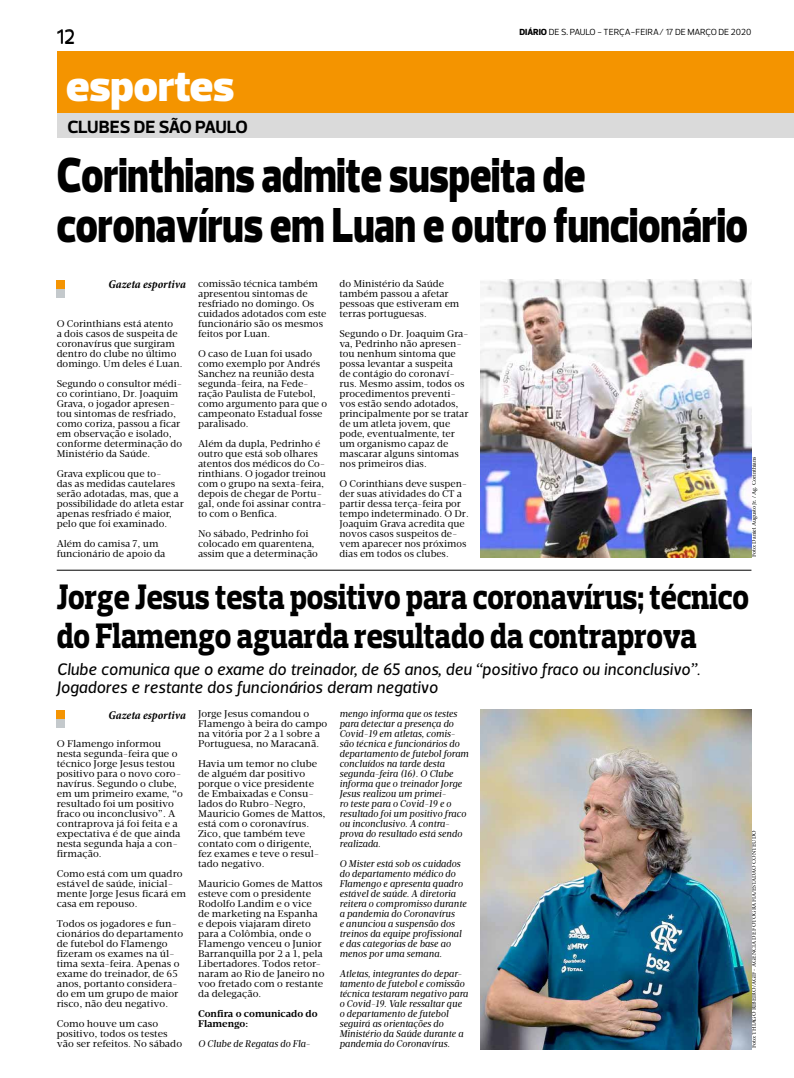
<style>
.page{position:relative;width:794px;height:1078px;background:#fff}
.page>*{position:absolute;margin:0;border:0;box-sizing:border-box;transform-origin:0 0}
.t1{font:900 50px/50px "Prelo";color:#000;scale:.8 1}
.t2{font:900 44px "Prelo";color:#fff}
.t3{font:800 36px/39px "Prelo Slab";color:#000;scale:.84 1}
.t4{font:20px "Prelo";color:#000}
.t5{font:700 18px "Prelo";letter-spacing:-.025em;color:#000}
.t6{font:italic 17px/18px "Velino Sans";color:#000}
.t7{font:italic 700 condensed 12px "Minion Pro";letter-spacing:.005em;color:#000}
.t8{font:10px/10px "Velino Text";color:#000}
.t9{font:italic 10px/10px "Velino Text";color:#000}
.t10{font:700 10px/10px "Velino Text";color:#000}
.t11{font:9px "Prelo";letter-spacing:-.01em;color:#000}
.t12{font:6px "Minion Pro";letter-spacing:-.005em;color:#000}
.s1{font-weight:800}
</style>
<div class="page">
<div style="left:57px;top:51px;width:737px;height:62px;background:#f49400"></div>
<div style="left:57px;top:113px;width:737px;height:25px;background:#dadada"></div>
<div style="left:57px;top:710px;width:8px;height:8px;background:#f49403"></div>
<div style="left:57px;top:719px;width:8px;height:8px;background:#c4c9cc"></div>
<div style="left:57px;top:280px;width:8px;height:8px;background:#f49403"></div>
<div style="left:57px;top:289px;width:8px;height:8px;background:#c4c9cc"></div>
<img style="left:481px;top:279px;width:270px;height:278px">
<hr style="left:57px;top:570px;width:694px;height:1px;background:#000">
<img style="left:481px;top:709px;width:270px;height:340px">
<h3 class="t4" style="left:57px;top:24px;width:20px">12</h3>
<h2 class="t2" style="left:66px;top:60px;width:170px">esportes</h2>
<h3 class="t5" style="left:67px;top:115px;width:182px">CLUBES DE SÃO PAULO</h3>
<p class="t11" style="left:519px;top:27px;width:233px"><span class="s1">DIÁRIO</span> DE S. PAULO - TERÇA-FEIRA/ 17 DE MARÇO DE 2020</p>
<h1 class="t1" style="left:57px;top:150px;width:865px">Corinthians admite suspeita de coronavírus em Luan e outro funcionário</h1>
<p class="t7" style="left:108px;top:276px;width:79px">Gazeta esportiva</p>
<p class="t8" style="left:57px;top:318px;width:127px">O Corinthians está atento<br>a dois casos de suspeita de coronavírus que surgiram dentro do clube no último domingo. Um deles é Luan.</p>
<p class="t8" style="left:57px;top:378px;width:127px">Segundo o consultor médi&shy;co corintiano, Dr. Joaquim<br>Grava, o jogador apresen&shy;tou sintomas de resfriado, como coriza, passou a ficar em observação e isolado, conforme determinação do<br>Ministério da Saúde.</p>
<p class="t8" style="left:57px;top:468px;width:129px">Grava explicou que to-<br>das as medidas cautelares serão adotadas, mas, que a possibilidade do atleta estar apenas resfriado é maior, pelo que foi examinado.</p>
<p class="t8" style="left:57px;top:538px;width:110px">Além do camisa 7, um funcionário de apoio da</p>
<p class="t8" style="left:198px;top:278px;width:130px">comissão técnica também apresentou sintomas de resfriado no domingo. Os cuidados adotados com este funcionário são os mesmos feitos por Luan.</p>
<p class="t8" style="left:198px;top:348px;width:130px">O caso de Luan foi usado como exemplo por Andrés<br>Sanchez na reunião desta segunda-feira, na Fede&shy;ração Paulista de Futebol, como argumento para que o campeonato Estadual fosse paralisado.</p>
<p class="t8" style="left:198px;top:438px;width:130px">Além da dupla, Pedrinho é outro que está sob olhares atentos dos médicos do Co&shy;rinthians. O jogador treinou com o grupo na sexta-feira, depois de chegar de Portu&shy;gal, onde foi assinar contra&shy;to com o Benfica.</p>
<p class="t8" style="left:198px;top:528px;width:121px">No sábado, Pedrinho foi colocado em quarentena, assim que a determinação</p>
<p class="t8" style="left:339px;top:278px;width:121px">do Ministério da Saúde também passou a afetar pessoas que estiveram em terras portuguesas.</p>
<p class="t8" style="left:339px;top:328px;width:131px">Segundo o Dr. Joaquim Gra&shy;va, Pedrinho não apresen&shy;tou nenhum sintoma que possa levantar a suspeita<br>de contágio do coronaví&shy;rus. Mesmo assim, todos os procedimentos preventi&shy;vos estão sendo adotados, principalmente por se tratar de um atleta jovem, que pode, eventualmente, ter um organismo capaz de mascarar alguns sintomas nos primeiros dias.</p>
<p class="t8" style="left:339px;top:478px;width:131px">O Corinthians deve suspen&shy;der suas atividades do CT a partir dessa terça-feira por tempo indeterminado. O Dr.<br>Joaquim Grava acredita que novos casos suspeitos de&shy;vem aparecer nos próximos dias em todos os clubes.</p>
<p class="t12" style="left:750px;top:557px;width:102px;rotate:-90deg">Foto: Daniel Augusto Jr. / Ag. Corinthians</p>
<h3 class="t3" style="left:57px;top:576px;width:826px">Jorge Jesus testa positivo para coronavírus; técnico do Flamengo aguarda resultado da contraprova</h3>
<h3 class="t6" style="left:57px;top:660px;width:645px">Clube comunica que o exame do treinador, de 65 anos, deu “positivo fraco ou inconclusivo”.<br>Jogadores e restante dos funcionários deram negativo</h3>
<p class="t7" style="left:108px;top:706px;width:79px">Gazeta esportiva</p>
<p class="t8" style="left:57px;top:738px;width:128px">O Flamengo informou nesta segunda-feira que o técnico Jorge Jesus testou positivo para o novo coro&shy;navírus. Segundo o clube, em um primeiro exame, “o resultado foi um positivo fraco ou inconclusivo”. A contraprova já foi feita e a expectativa é de que ainda nesta segunda haja a con&shy;firmação.</p>
<p class="t8" style="left:57px;top:868px;width:131px">Como está com um quadro estável de saúde, inicial&shy;mente Jorge Jesus ficará em casa em repouso.</p>
<p class="t8" style="left:57px;top:918px;width:128px">Todos os jogadores e fun&shy;cionários do departamento de futebol do Flamengo fizeram os exames na úl&shy;tima sexta-feira. Apenas o exame do treinador, de 65 anos, portanto considera&shy;do em um grupo de maior risco, não deu negativo.</p>
<p class="t8" style="left:57px;top:1018px;width:127px">Como houve um caso positivo, todos os testes vão ser refeitos. No sábado</p>
<p class="t8" style="left:198px;top:708px;width:131px">Jorge Jesus comandou o<br>Flamengo à beira do campo na vitória por 2 a 1 sobre a<br>Portuguesa, no Maracanã.</p>
<p class="t8" style="left:198px;top:758px;width:129px">Havia um temor no clube de alguém dar positivo porque o vice presidente de Embaixadas e Consu&shy;lados do Rubro-Negro,<br>Mauricio Gomes de Mattos, está com o coronavírus.<br>Zico, que também teve contato com o dirigente, fez exames e teve o resul&shy;tado negativo.</p>
<p class="t8" style="left:198px;top:878px;width:128px">Mauricio Gomes de Mattos esteve com o presidente<br>Rodolfo Landim e o vice de marketing na Espanha e depois viajaram direto para a Colômbia, onde o<br>Flamengo venceu o Junior<br>Barranquilla por 2 a 1, pela<br>Libertadores. Todos retor&shy;naram ao Rio de Janeiro no voo fretado com o restante da delegação.</p>
<p class="t10" style="left:198px;top:1008px;width:121px">Confira o comunicado do<br>Flamengo:</p>
<p class="t9" style="left:198px;top:1038px;width:114px">O Clube de Regatas do Fla-</p>
<p class="t9" style="left:339px;top:708px;width:131px">mengo informa que os testes para detectar a presença do<br>Covid-19 em atletas, comis&shy;são técnica e funcionários do departamento de futebol foram concluídos na tarde desta segunda-feira (16). O Clube informa que o treinador Jorge<br>Jesus realizou um primei-<br>ro teste para o Covid-19 e o resultado foi um positivo fraco ou inconclusivo. A contra&shy;prova do resultado está sendo realizada.</p>
<p class="t9" style="left:339px;top:858px;width:129px">O Mister está sob os cuidados do departamento médico do<br>Flamengo e apresenta quadro estável de saúde. A diretoria reitera o compromisso durante a pandemia do Coronavírus<br>e anunciou a suspensão dos treinos da equipe profissional e das categorias de base ao menos por uma semana.</p>
<p class="t9" style="left:339px;top:968px;width:130px">Atletas, integrantes do depar&shy;tamento de futebol e comissão técnica testaram negativo para o Covid-19. Vale ressaltar que o departamento de futebol seguirá as orientações do<br>Ministério da Saúde durante a pandemia do Coronavírus.</p>
<p class="t12" style="left:750px;top:1047px;width:219px;rotate:-90deg">Foto: THIAGO RIBEIRO/AGIF - AGÊNCIA DE FOTOGRAFIA/ESTADÃO CONTEÚDO</p>
</div>
